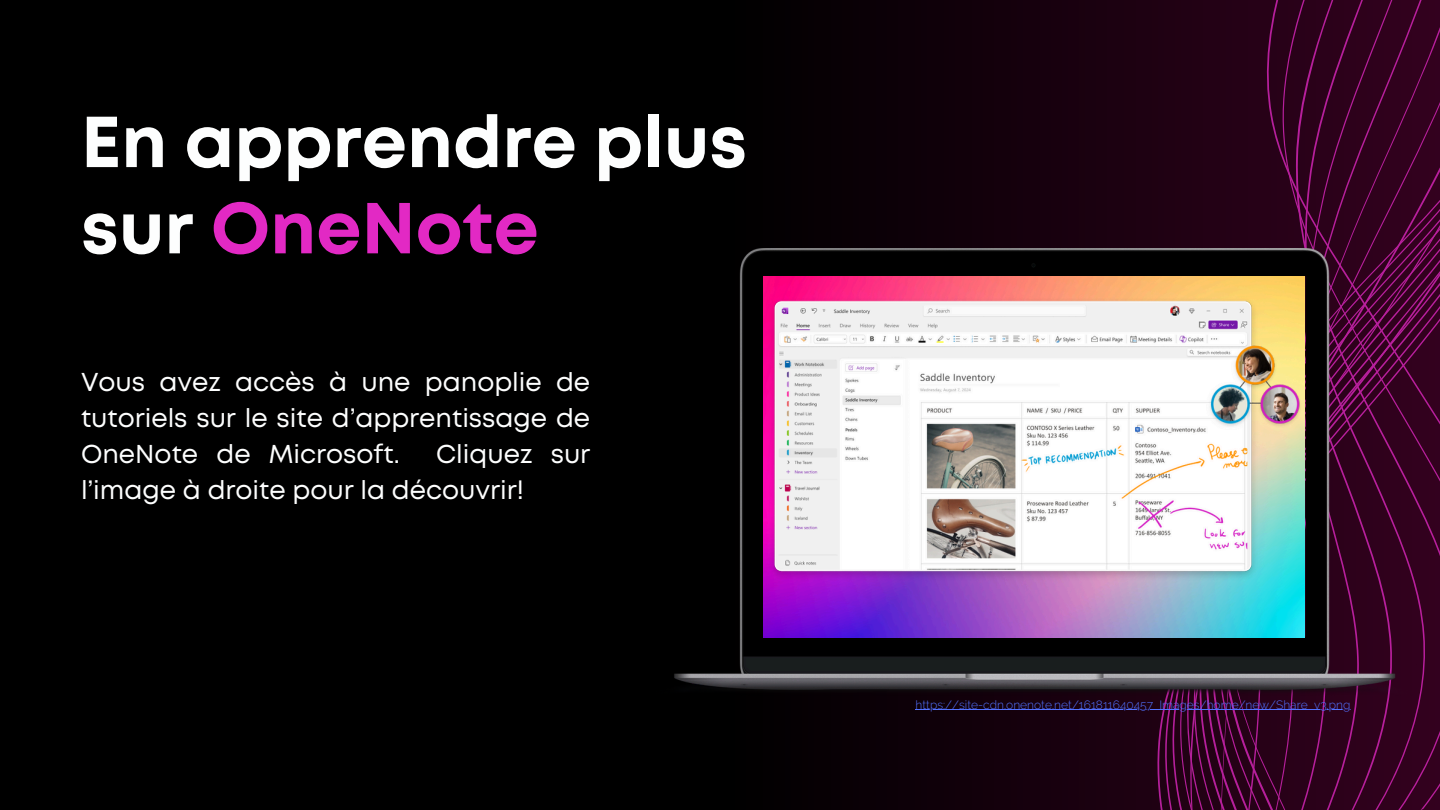
<style>
.page{position:relative;width:1440px;height:810px;background:#000}
.page>*{position:absolute;margin:0;border:0;box-sizing:border-box;transform-origin:0 0}
.t1{font:700 72px/86.2px "Mont";color:#fdfefe}
.t2{font:25.8px/36px "Mont";color:#fdfefe;text-align:justify}
.t3{font:300 12px "Raleway";color:#5271ff}
.s1{color:#e229c4}
</style>
<div class="page">
<div style="left:995px;top:0;width:22px;height:810px;background:#14000c"></div>
<svg style="left:1017px;top:0;width:423px;height:810px;background:#220116"></svg>
<svg style="left:1042px;top:0;width:398px;height:791px;background:#2c021c"></svg>
<img style="left:674px;top:248px;width:752px;height:450px">
<img style="left:763px;top:601px;width:542px;height:37px">
<img style="left:699px;top:277px;width:627px;height:324px">
<hr style="left:915px;top:710px;width:436px;height:1px;background:#5271ff">
<p class="t1" style="left:81px;top:104px;width:668px">En apprendre plus sur <span class="s1">OneNote</span></p>
<p class="t2" style="left:81px;top:366px;width:511px">Vous avez accès à une panoplie de tutoriels sur le site d’apprentissage de OneNote de Microsoft.</p>
<p class="t2" style="left:81px;top:438px;width:511px;text-indent:355px">Cliquez sur l’image à droite pour la découvrir!</p>
<h1 class="t3" style="left:915px;top:698px;width:437px">https://site-cdn.onenote.net/161811640457_Images/home/new/Share_v3.png</h1>
</div>
